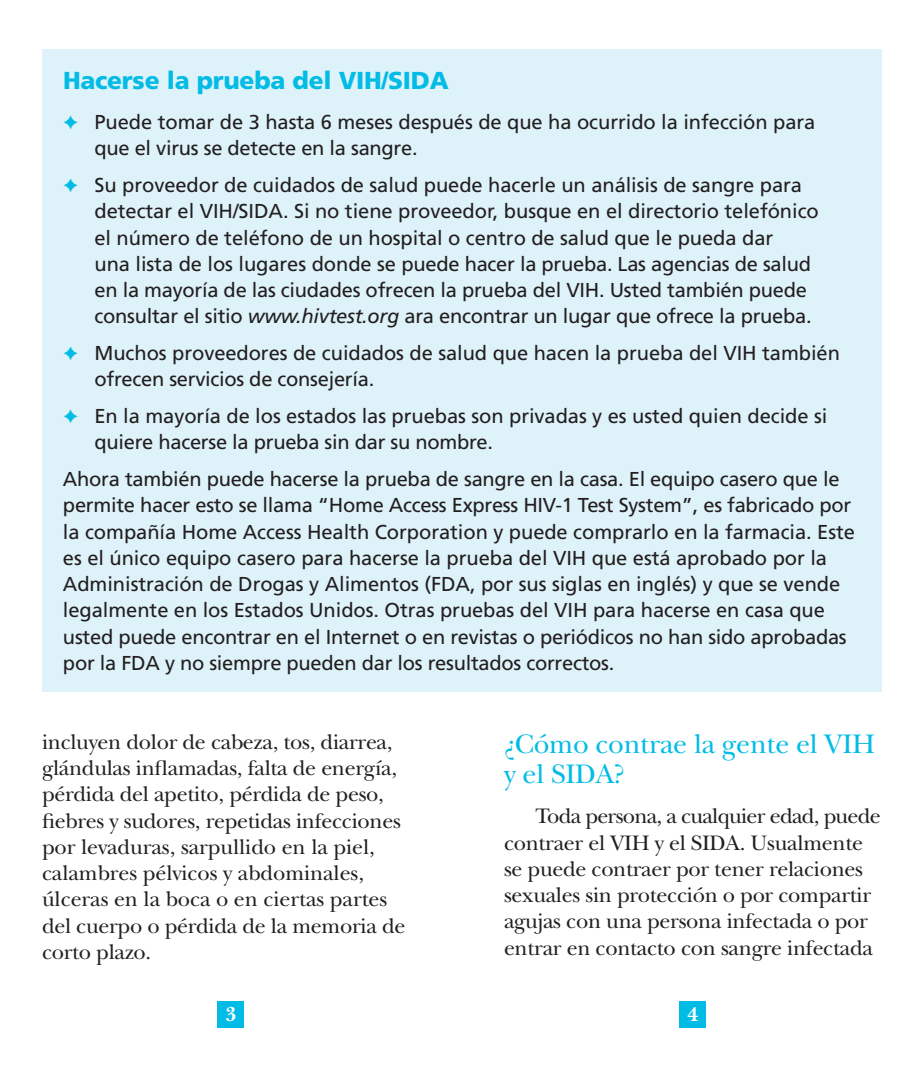
<style>
.page{position:relative;width:924px;height:1071px;background:#fff}
.page>*{position:absolute;margin:0;border:0;box-sizing:border-box;transform-origin:0 0}
.t1{font:28px/29.8px "New Baskerville";letter-spacing:-.01em;color:#02bce5}
.t2{font:900 24.5px "Frutiger";letter-spacing:-.01em;color:#02bce5}
.t3{font:21.88px/26.2px "New Baskerville";letter-spacing:-.015em;color:#231f20}
.t4{font:700 21px "New Baskerville";color:#fff}
.t5{font:20.12px/26.2px "Frutiger";letter-spacing:-.005em;color:#231f20}
.s1{font-style:italic}
</style>
<div class="page">
<div style="left:42px;top:49px;width:840px;height:642px;background:#def2f9"></div>
<div style="left:218px;top:1002px;width:26px;height:26px;background:#02bce5"></div>
<div style="left:680px;top:1002px;width:26px;height:26px;background:#02bce5"></div>
<h3 class="t2" style="left:63px;top:66px;width:387px">Hacerse la prueba del VIH/SIDA</h3>
<p class="t5" style="left:94px;top:109px;width:722px">Puede tomar de 3 hasta 6 meses después de que ha ocurrido la infección para que el virus se detecte en la sangre.</p>
<p class="t5" style="left:94px;top:172px;width:709px">Su proveedor de cuidados de salud puede hacerle un análisis de sangre para</p>
<p class="t5" style="left:94px;top:198px;width:726px">detectar el VIH/SIDA. Si no tiene proveedor, busque en el directorio telefónico</p>
<p class="t5" style="left:94px;top:224px;width:680px">el número de teléfono de un hospital o centro de salud que le pueda dar</p>
<p class="t5" style="left:94px;top:251px;width:718px">una lista de los lugares donde se puede hacer la prueba. Las agencias de salud</p>
<p class="t5" style="left:94px;top:277px;width:714px">en la mayoría de las ciudades ofrecen la prueba del VIH. Usted también puede</p>
<p class="t5" style="left:94px;top:303px;width:719px">consultar el sitio <span class="s1">www.hivtest.org</span> ara encontrar un lugar que ofrece la prueba.</p>
<p class="t5" style="left:94px;top:340px;width:747px">Muchos proveedores de cuidados de salud que hacen la prueba del VIH también ofrecen servicios de consejería.</p>
<p class="t5" style="left:94px;top:403px;width:734px">En la mayoría de los estados las pruebas son privadas y es usted quien decide si quiere hacerse la prueba sin dar su nombre.</p>
<p class="t5" style="left:63px;top:466px;width:794px">Ahora también puede hacerse la prueba de sangre en la casa. El equipo casero que le permite hacer esto se llama “Home Access Express HIV-1 Test System”, es fabricado por la compañía Home Access Health Corporation y puede comprarlo en la farmacia. Este es el único equipo casero para hacerse la prueba del VIH que está aprobado por la Administración de Drogas y Alimentos (FDA, por sus siglas en inglés) y que se vende legalmente en los Estados Unidos. Otras pruebas del VIH para hacerse en casa que usted puede encontrar en el Internet o en revistas o periódicos no han sido aprobadas por la FDA y no siempre pueden dar los resultados correctos.</p>
<p class="t3" style="left:42px;top:729px;width:365px">incluyen dolor de cabeza, tos, diarrea, glándulas inflamadas, falta de energía, pérdida del apetito, pérdida de peso, fiebres y sudores, repetidas infecciones por levaduras, sarpullido en la piel, calambres pélvicos y abdominales, úlceras en la boca o en ciertas partes del cuerpo o pérdida de la memoria de corto plazo.</p>
<h2 class="t1" style="left:504px;top:730px;width:373px">¿Cómo contrae la gente el VIH y el SIDA?</h2>
<p class="t3" style="left:504px;top:803px;width:378px;text-indent:32px">Toda persona, a cualquier edad, puede contraer el VIH y el SIDA. Usualmente se puede contraer por tener relaciones sexuales sin protección o por compartir agujas con una persona infectada o por entrar en contacto con sangre infectada</p>
<p class="t4" style="left:226px;top:1002px;width:12px">3</p>
<p class="t4" style="left:688px;top:1002px;width:12px">4</p>
</div>
